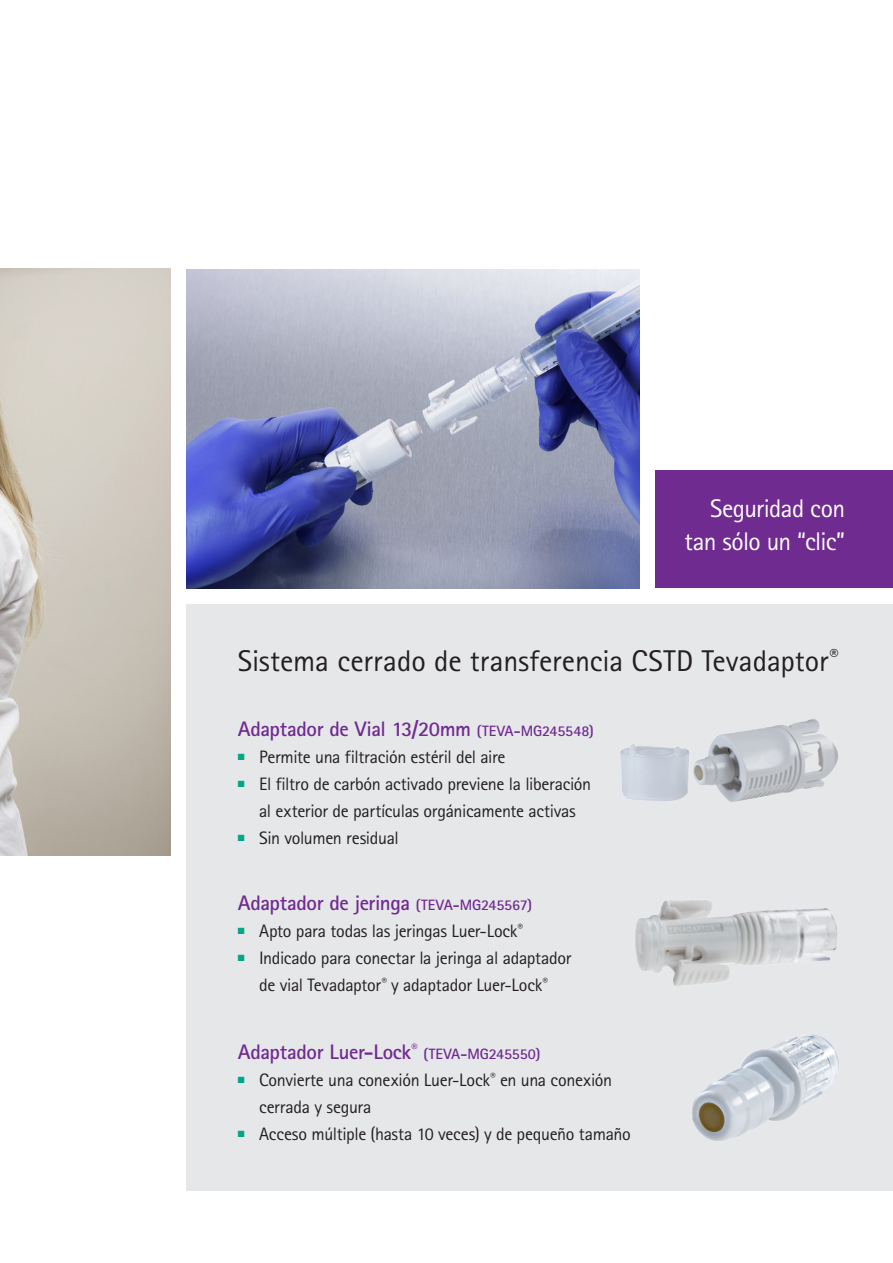
<style>
.page{position:relative;width:893px;height:1263px;background:#fff}
.page>*{position:absolute;margin:0;border:0;box-sizing:border-box;transform-origin:0 0}
.t1{font:30px "Rotis Sans Serif Pro";letter-spacing:-.005em;color:#231f20}
.t2{font:25.5px/33px "Rotis Sans Serif Pro";letter-spacing:-.025em;color:#fff;text-align:right}
.t3{font:700 21px "Rotis Sans Serif Pro";letter-spacing:-.02em;color:#702b91}
.t4{font:18px/27px "Rotis Sans Serif Pro";letter-spacing:-.02em;color:#231f20;text-align:center}
.t5{font:700 15px "Rotis Sans Serif Pro";letter-spacing:-.01em;color:#702b91}
.s1{font-size:15px}
</style>
<div class="page">
<div style="left:187px;top:604px;width:706px;height:587px;background:#e6e7e9"></div>
<img style="left:0;top:269px;width:171px;height:587px">
<img style="left:187px;top:269px;width:452px;height:319px">
<div style="left:655px;top:470px;width:238px;height:118px;background:#702b91"></div>
<img style="left:620px;top:719px;width:218px;height:83px">
<img style="left:692px;top:1034px;width:147px;height:107px">
<img style="left:635px;top:900px;width:202px;height:86px">
<h2 class="t2" style="left:685px;top:492px;width:162px">Seguridad con tan sólo un “clic”</h2>
<h1 class="t1" style="left:238px;top:643px;width:602px">Sistema cerrado de transferencia CSTD Tevadaptor<sup>®</sup></h1>
<p class="t3" style="left:238px;top:716px;width:357px">Adaptador de Vial 13/20mm <span class="s1">(TEVA-MG245548)</span></p>
<p class="t4" style="left:238px;top:744px;width:269px"><sup>■</sup> Permite una filtración estéril del aire</p>
<p class="t4" style="left:238px;top:771px;width:355px"><sup>■</sup> El filtro de carbón activado previene la liberación al exterior de partículas orgánicamente activas</p>
<p class="t4" style="left:238px;top:825px;width:163px"><sup>■</sup> Sin volumen residual</p>
<p class="t3" style="left:238px;top:890px;width:296px">Adaptador de jeringa <span class="s1">(TEVA-MG245567)</span></p>
<p class="t4" style="left:238px;top:917px;width:287px"><sup>■</sup> Apto para todas las jeringas Luer-Lock<sup>®</sup></p>
<p class="t4" style="left:238px;top:944px;width:335px"><sup>■</sup> Indicado para conectar la jeringa al adaptador de vial Tevadaptor<sup>®</sup> y adaptador Luer-Lock<sup>®</sup></p>
<p class="t3" style="left:238px;top:1038px;width:181px">Adaptador Luer-Lock<sup>®</sup></p>
<p class="t5" style="left:424px;top:1044px;width:118px">(TEVA-MG245550)</p>
<p class="t4" style="left:259px;top:1066px;width:355px;text-align:left;text-indent:-21px"><sup>■</sup> Convierte una conexión Luer-Lock<sup>®</sup> en una conexión cerrada y segura</p>
<p class="t4" style="left:238px;top:1120px;width:394px"><sup>■</sup> Acceso múltiple (hasta 10 veces) y de pequeño tamaño</p>
</div>
